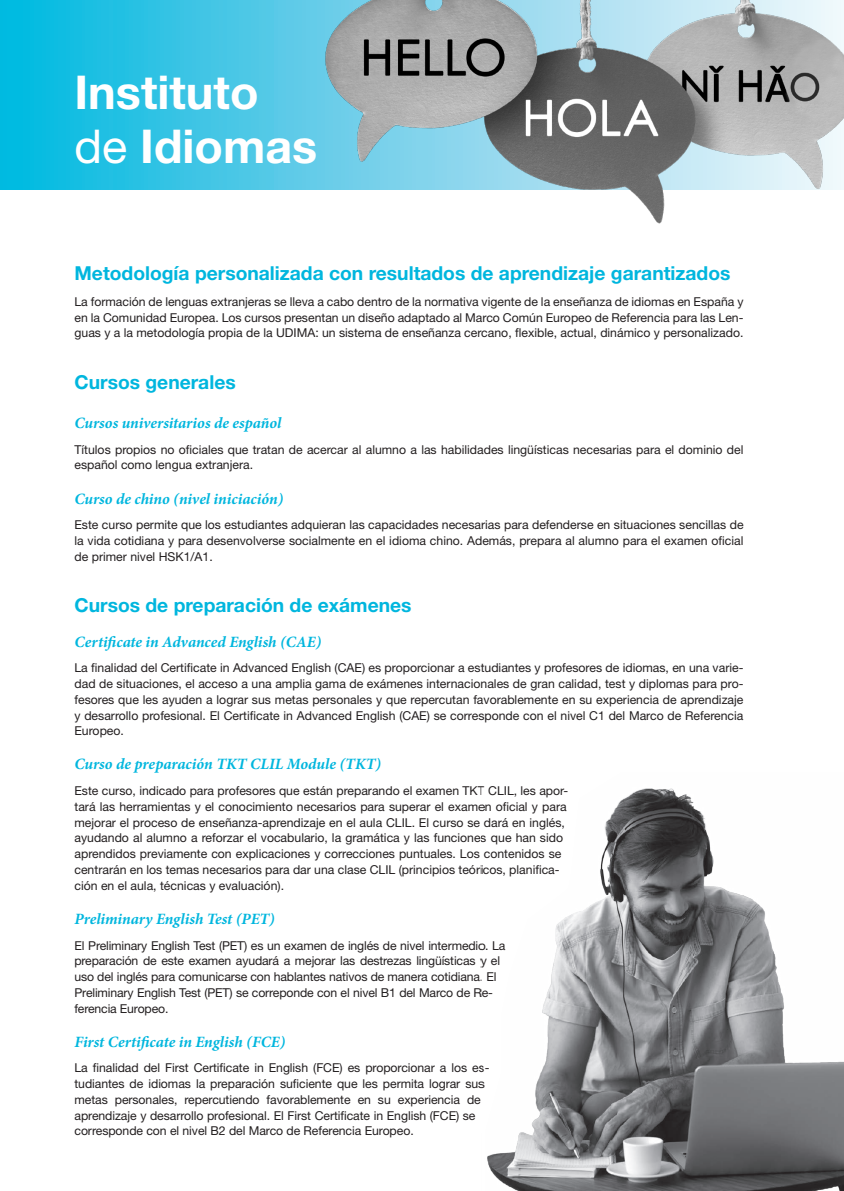
<style>
.page{position:relative;width:844px;height:1191px;background:#fff}
.page>*{position:absolute;margin:0;border:0;box-sizing:border-box;transform-origin:0 0}
.t1{font:700 46.73px/53.7px "Helvetica Neue LT Std";color:#fff}
.t2{font:700 19.25px "Helvetica Neue LT Std";color:#00b6de}
.t3{font:italic 700 15.75px "Minion Pro";letter-spacing:-.005em;color:#00b6de}
.t4{font:12.25px/15.8px "Helvetica Neue LT Std";color:#231f20}
.s1{font-weight:400}
</style>
<div class="page">
<svg style="left:0;top:0;width:184px;height:190px;background:#18bee2"></svg>
<img style="left:184px;top:0;width:659px;height:224px">
<img style="left:487px;top:788px;width:356px;height:403px">
<p class="t1" style="left:74px;top:65px;width:244px">Instituto <span class="s1">de</span> Idiomas</p>
<p class="t2" style="left:74px;top:261px;width:657px">Metodología personalizada con resultados de aprendizaje garantizados</p>
<p class="t4" style="left:74px;top:293px;width:670px;text-align:justify">La formación de lenguas extranjeras se lleva a cabo dentro de la normativa vigente de la enseñanza de idiomas en España y en la Comunidad Europea. Los cursos presentan un diseño adaptado al Marco Común Europeo de Referencia para las Len&shy;guas y a la metodología propia de la UDIMA: un sistema de enseñanza cercano, flexible, actual, dinámico y personalizado.</p>
<p class="t2" style="left:74px;top:370px;width:163px">Cursos generales</p>
<p class="t3" style="left:74px;top:412px;width:208px">Cursos universitarios de español</p>
<p class="t4" style="left:74px;top:441px;width:670px">Títulos propios no oficiales que tratan de acercar al alumno a las habilidades lingüísticas necesarias para el dominio del español como lengua extranjera.</p>
<p class="t3" style="left:74px;top:487px;width:210px">Curso de chino (nivel iniciación)</p>
<p class="t4" style="left:74px;top:517px;width:670px;text-align:justify">Este curso permite que los estudiantes adquieran las capacidades necesarias para defenderse en situaciones sencillas de la vida cotidiana y para desenvolverse socialmente en el idioma chino. Además, prepara al alumno para el examen oficial de primer nivel HSK1/A1.</p>
<p class="t2" style="left:74px;top:593px;width:338px">Cursos de preparación de exámenes</p>
<p class="t3" style="left:74px;top:630px;width:248px">Certificate in Advanced English (CAE)</p>
<p class="t4" style="left:74px;top:660px;width:670px;text-align:justify">La finalidad del Certificate in Advanced English (CAE) es proporcionar a estudiantes y profesores de idiomas, en una varie&shy;dad de situaciones, el acceso a una amplia gama de exámenes internacionales de gran calidad, test y diplomas para pro&shy;fesores que les ayuden a lograr sus metas personales y que repercutan favorablemente en su experiencia de aprendizaje y desarrollo profesional. El Certificate in Advanced English (CAE) se corresponde con el nivel C1 del Marco de Referencia Europeo.</p>
<p class="t3" style="left:74px;top:753px;width:308px">Curso de preparación TKT CLIL Module (TKT)</p>
<p class="t4" style="left:74px;top:782px;width:495px">Este curso, indicado para profesores que están preparando el examen TKT CLIL, les apor&shy;tará las herramientas y el conocimiento necesarios para superar el examen oficial y para mejorar el proceso de enseñanza-aprendizaje en el aula CLIL. El curso se dará en inglés, ayudando al alumno a reforzar el vocabulario, la gramática y las funciones que han sido aprendidos previamente con explicaciones y correcciones puntuales. Los contenidos se centrarán en los temas necesarios para dar una clase CLIL (principios teóricos, planifica&shy;ción en el aula, técnicas y evaluación).</p>
<p class="t3" style="left:74px;top:907px;width:201px">Preliminary English Test (PET)</p>
<p class="t4" style="left:74px;top:937px;width:432px">El Preliminary English Test (PET) es un examen de inglés de nivel intermedio. La preparación de este examen ayudará a mejorar las destrezas lingüísticas y el uso del inglés para comunicarse con hablantes nativos de manera cotidiana. El Preliminary English Test (PET) se correponde con el nivel B1 del Marco de Re&shy;ferencia Europeo.</p>
<p class="t3" style="left:74px;top:1030px;width:212px">First Certificate in English (FCE)</p>
<p class="t4" style="left:74px;top:1060px;width:416px">La finalidad del First Certificate in English (FCE) es proporcionar a los es&shy;tudiantes de idiomas la preparación suficiente que les permita lograr sus metas personales, repercutiendo favorablemente en su experiencia de aprendizaje y desarrollo profesional. El First Certificate in English (FCE) se corresponde con el nivel B2 del Marco de Referencia Europeo.</p>
</div>
